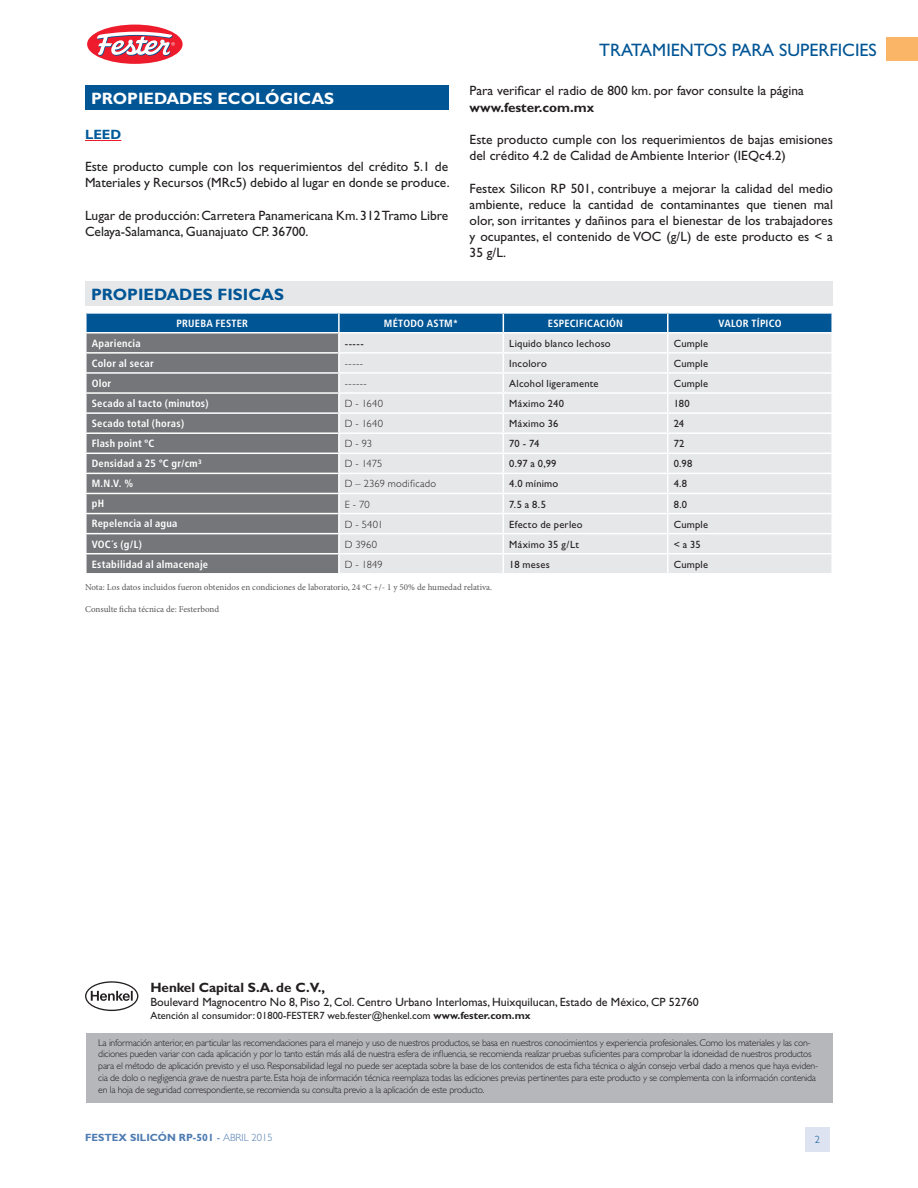
<style>
.page{position:relative;width:918px;height:1188px;background:#fff}
.page>*{position:absolute;margin:0;border:0;box-sizing:border-box;transform-origin:0 0}
.t1{font:18px "Gill Sans";color:#005595}
.Por{font:700 16.5px "Gill Sans";color:#fff}
.Por-2{font:700 16.5px "Gill Sans";color:#005595}
.t2{font:13.5px/16.2px "Gill Sans";color:#231f20}
.t3{font:700 13.5px "Gill Sans";color:#231f20}
.Titulos{font:700 13.5px "Gill Sans";color:#005a99}
.t4{font:12px "Gill Sans";color:#231f20}
.t5{font:700 condensed 10.5px "Frutiger";letter-spacing:.02em;color:#fff}
.t6{font:10.5px "Gill Sans";letter-spacing:.02em;color:#231f20}
.t7{font:10.5px "Gill Sans";color:#231f20}
.t8{font:300 10.5px "Gill Sans";letter-spacing:.02em;color:#231f20}
.t9{font:700 10.5px "Gill Sans";color:#4e7bb2}
.Producto{font:300 10.5px "Gill Sans";color:#005595}
.t10{font:300 9.75px/11.7px "Gill Sans";letter-spacing:-.025em;color:#231f20}
.Asteriscos{font:9px "Minion Pro";color:#57585a}
.s1{font-weight:700}
.s2{font-weight:400}
.s3{font-weight:300}
</style>
<div class="page">
<svg style="left:85px;top:23px;width:100px;height:43px"></svg>
<div style="left:87px;top:25px;width:96px;height:39px;background:#ee1b2c;border-radius:50%"></div>
<svg style="left:97px;top:32px;width:78px;height:24px"></svg>
<div style="left:805px;top:1127px;width:24px;height:24px;background:#dde3f0"></div>
<div style="left:86px;top:1033px;width:746px;height:69px;background:#b6b7bb"></div>
<svg style="left:85px;top:981px;width:53px;height:30px"></svg>
<div style="left:86px;top:983px;width:51px;height:27px;background:#fff;border-radius:50%"></div>
<svg style="left:91px;top:991px;width:42px;height:10px"></svg>
<div style="left:886px;top:38px;width:32px;height:23px;background:#fbb566"></div>
<hr style="left:85px;top:140px;width:36px;height:1px;background:#ee1b2c">
<div style="left:85px;top:85px;width:363px;height:25px;background:#005595"></div>
<div style="left:85px;top:281px;width:748px;height:25px;background:#e6e7e9"></div>
<svg style="left:85px;top:313px;width:748px;height:260px;background:#b6bdc4"></svg>
<hr style="left:503px;top:372px;width:165px;height:2px;background:#fff">
<hr style="left:503px;top:412px;width:165px;height:2px;background:#fff">
<p class="Por" style="left:91px;top:88px;width:245px">PROPIEDADES ECOLÓGICAS</p>
<p class="Titulos" style="left:85px;top:126px;width:38px">LEED</p>
<p class="t2" style="left:85px;top:158px;width:366px">Este producto cumple con los requerimientos del crédito 5.1 de<br>Materiales y Recursos (MRc5) debido al lugar en donde se produce.</p>
<p class="t2" style="left:85px;top:207px;width:365px">Lugar de producción:Carretera Panamericana Km. 312Tramo Libre<br>Celaya-Salamanca, Guanajuato CP. 36700.</p>
<h1 class="t1" style="left:599px;top:39px;width:279px">TRATAMIENTOS PARA SUPERFICIES</h1>
<p class="t2" style="left:470px;top:83px;width:336px">Para verificar el radio de 800 km. por favor consulte la página</p>
<p class="t3" style="left:470px;top:99px;width:126px">www.fester.com.mx</p>
<p class="t2" style="left:470px;top:131px;width:365px">Este producto cumple con los requerimientos de bajas emisiones del crédito 4.2 de Calidad de Ambiente Interior (IEQc4.2)</p>
<p class="t2" style="left:470px;top:180px;width:365px;text-align:justify">Festex Silicon RP 501, contribuye a mejorar la calidad del medio ambiente, reduce la cantidad de contaminantes que tienen mal olor, son irritantes y dañinos para el bienestar de los trabajadores y ocupantes, el contenido de VOC (g/L) de este producto es &lt; a 35 g/L.</p>
<p class="Por-2" style="left:91px;top:285px;width:194px">PROPIEDADES FISICAS</p>
<p class="t5" style="left:177px;top:317px;width:73px">PRUEBA FESTER</p>
<p class="t5" style="left:384px;top:317px;width:76px">MÉTODO ASTM*</p>
<p class="t5" style="left:548px;top:317px;width:77px">ESPECIFICACIÓN</p>
<p class="t5" style="left:718px;top:317px;width:64px">VALOR TÍPICO</p>
<p class="t5" style="left:92px;top:337px;width:50px">Apariencia</p>
<p class="t6" style="left:345px;top:337px;width:20px">-----</p>
<p class="t6" style="left:509px;top:337px;width:103px">Liquido blanco lechoso</p>
<p class="t6" style="left:674px;top:337px;width:36px">Cumple</p>
<p class="t5" style="left:92px;top:357px;width:63px">Color al secar</p>
<p class="t8" style="left:345px;top:358px;width:20px">-----</p>
<p class="t6" style="left:509px;top:357px;width:39px">Incoloro</p>
<p class="t6" style="left:674px;top:357px;width:36px">Cumple</p>
<p class="t5" style="left:92px;top:377px;width:21px">Olor</p>
<p class="t8" style="left:345px;top:378px;width:24px">------</p>
<p class="t6" style="left:509px;top:377px;width:91px">Alcohol ligeramente</p>
<p class="t6" style="left:674px;top:377px;width:36px">Cumple</p>
<p class="t5" style="left:92px;top:397px;width:118px">Secado al tacto (minutos)</p>
<p class="t8" style="left:345px;top:398px;width:40px">D - 1640</p>
<p class="t6" style="left:509px;top:398px;width:56px">Máximo 240</p>
<p class="t6" style="left:674px;top:398px;width:18px">180</p>
<p class="t5" style="left:92px;top:417px;width:94px">Secado total (horas)</p>
<p class="t8" style="left:345px;top:418px;width:40px">D - 1640</p>
<p class="t6" style="left:509px;top:418px;width:51px">Máximo 36</p>
<p class="t6" style="left:674px;top:418px;width:12px">24</p>
<p class="t5" style="left:92px;top:437px;width:64px">Flash point ºC</p>
<p class="t8" style="left:345px;top:438px;width:29px">D - 93</p>
<p class="t6" style="left:509px;top:438px;width:31px">70 - 74</p>
<p class="t6" style="left:674px;top:438px;width:12px">72</p>
<p class="t5" style="left:92px;top:457px;width:111px">Densidad a 25 °C gr/cm³</p>
<p class="t8" style="left:345px;top:458px;width:39px">D - 1475</p>
<p class="t6" style="left:509px;top:458px;width:49px">0.97 a 0,99</p>
<p class="t6" style="left:674px;top:458px;width:20px">0.98</p>
<p class="t5" style="left:92px;top:477px;width:43px">M.N.V. %</p>
<p class="t8" style="left:345px;top:478px;width:93px">D – 2369 modificado</p>
<p class="t6" style="left:509px;top:478px;width:51px">4.0 mínimo</p>
<p class="t6" style="left:674px;top:478px;width:15px">4.8</p>
<p class="t5" style="left:92px;top:497px;width:14px">pH</p>
<p class="t8" style="left:345px;top:498px;width:26px">E - 70</p>
<p class="t6" style="left:509px;top:498px;width:38px">7.5 a 8.5</p>
<p class="t6" style="left:674px;top:498px;width:15px">8.0</p>
<p class="t5" style="left:92px;top:518px;width:87px">Repelencia al agua</p>
<p class="t8" style="left:345px;top:518px;width:40px">D - 5401</p>
<p class="t6" style="left:509px;top:518px;width:75px">Efecto de perleo</p>
<p class="t6" style="left:674px;top:518px;width:36px">Cumple</p>
<p class="t5" style="left:92px;top:538px;width:52px">VOC´s (g/L)</p>
<p class="t8" style="left:345px;top:538px;width:34px">D 3960</p>
<p class="t6" style="left:509px;top:538px;width:71px">Máximo 35 g/Lt</p>
<p class="t6" style="left:674px;top:538px;width:29px">&lt;a35</p>
<p class="t5" style="left:92px;top:558px;width:118px">Estabilidad al almacenaje</p>
<p class="t8" style="left:345px;top:558px;width:39px">D - 1849</p>
<p class="t6" style="left:509px;top:558px;width:42px">18 meses</p>
<p class="t6" style="left:674px;top:558px;width:36px">Cumple</p>
<p class="Asteriscos" style="left:85px;top:581px;width:409px">Nota: Los datos incluidos fueron obtenidos en condiciones de laboratorio, 24 ºC +/- 1 y 50% de humedad relativa.</p>
<p class="Asteriscos" style="left:85px;top:603px;width:136px">Consulte ficha técnica de: Festerbond</p>
<h3 class="t3" style="left:150px;top:979px;width:176px">Henkel Capital S.A. de C.V.,</h3>
<p class="t4" style="left:150px;top:995px;width:550px">Boulevard Magnocentro No 8, Piso 2, Col. Centro Urbano Interlomas, Huixquilucan, Estado de México, CP 52760</p>
<p class="t7" style="left:150px;top:1009px;width:382px">Atención al consumidor: 01800-FESTER7 web.fester@henkel.com <span class="s1">www.fester.com.mx</span></p>
<p class="t10" style="left:98px;top:1037px;width:721px">La información anterior, en particular las recomendaciones para el manejo y uso de nuestros productos, se basa en nuestros conocimientos y experiencia profesionales. Como los materiales y las con&shy;diciones pueden variar con cada aplicación y por lo tanto están más allá de nuestra esfera de influencia, se recomienda realizar pruebas suficientes para comprobar la idoneidad de nuestros productos para el método de aplicación previsto y el uso. Responsabilidad legal no puede ser aceptada sobre la base de los contenidos de esta ficha técnica o algún consejo verbal dado a menos que haya eviden&shy;cia de dolo o negligencia grave de nuestra parte. Esta hoja de información técnica reemplaza todas las ediciones previas pertinentes para este producto y se complementa con la información contenida en la hoja de seguridad correspondiente, se recomienda su consulta previo a la aplicación de este producto.</p>
<p class="t9" style="left:85px;top:1132px;width:189px">FESTEX SILICÓN RP-501 <span class="s2">-</span> <span class="s3">ABRIL 2015</span></p>
<p class="Producto" style="left:815px;top:1134px;width:7px">2</p>
</div>
